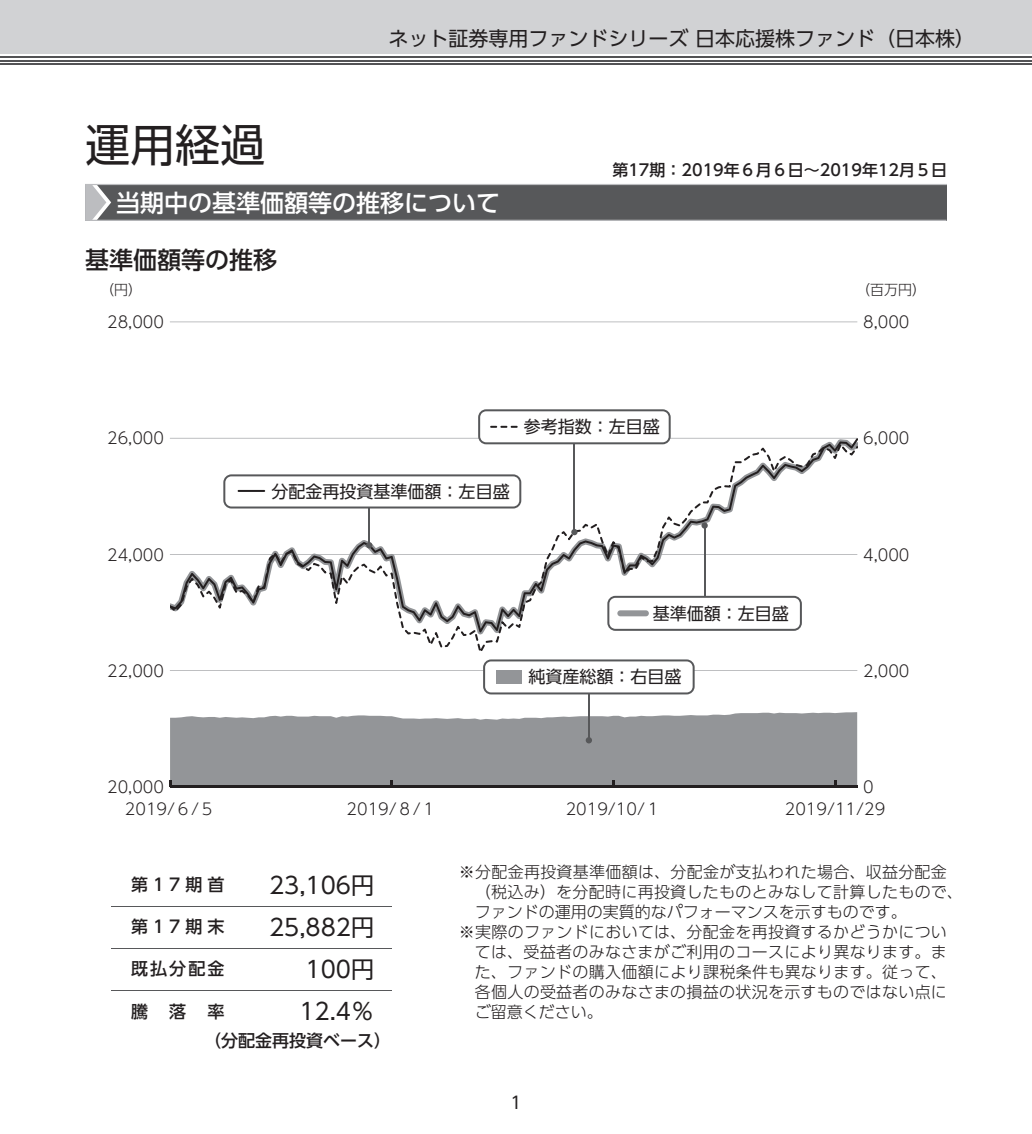
<style>
.page{position:relative;width:1032px;height:1134px;background:#fff}
.page>*{position:absolute;margin:0;border:0;box-sizing:border-box;transform-origin:0 0}
.t1{font:45px "UD Shin Go Pro Regular 90 msp RKSJ H";color:#231f20}
.t2{font:24px "UD Shin Go Pro Medium 90 msp RKSJ H";color:#fff}
.t3{font:24px "UD Shin Go Pro Medium 90 msp RKSJ H";color:#231f20}
.t4{font:23px "UD Shin Go Pro Regular 90 msp RKSJ H";color:#231f20}
.t5{font:20px "UD Shin Go Pro Regular 90 msp RKSJ H";color:#231f20}
.t6{font:17px "UD Shin Go Pro Regular 90 msp RKSJ H";color:#231f20}
.t7{font:17px "UD Shin Go Pro Medium 90 msp RKSJ H";letter-spacing:.125em;color:#231f20}
.t8{font:17px "UD Shin Go Pro Medium 90 msp RKSJ H";color:#231f20}
.t9{font:16px "UD Shin Go Pro Light 90 msp RKSJ H";letter-spacing:.02em;color:#231f20}
.t10{font:16px "UD Shin Go Pro Light 90 msp RKSJ H";color:#231f20}
.t11{font:16px "UD Shin Go Pro Medium 90 msp RKSJ H";color:#231f20}
.t12{font:14px "UD Shin Go Pro Light 90 msp RKSJ H";color:#231f20}
</style>
<div class="page">
<div style="left:0;top:0;width:1032px;height:54px;background:#d1d2d4"></div>
<hr style="left:0;top:63px;width:1032px;height:2px;background:#535355">
<hr style="left:0;top:60px;width:1032px;height:1px;background:#535355">
<hr style="left:0;top:56px;width:1032px;height:2px;background:#535355">
<div style="left:85px;top:184px;width:862px;height:36px;background:#57585a"></div>
<hr style="left:85px;top:220px;width:861px;height:1px;background:#bcbdc0">
<hr style="left:85px;top:184px;width:862px;height:1px;background:#bcbdc0">
<svg style="left:85px;top:185px;width:26px;height:35px"></svg>
<hr style="left:111px;top:906px;width:280px;height:1px;background:#57585a">
<hr style="left:111px;top:948px;width:280px;height:1px;background:#57585a">
<hr style="left:111px;top:990px;width:280px;height:1px;background:#57585a">
<div style="left:170px;top:712px;width:687px;height:69px;background:#939598"></div>
<svg style="left:170px;top:322px;width:687px;height:1px"></svg>
<svg style="left:169px;top:781px;width:688px;height:7px;background:#616163"></svg>
<svg style="left:170px;top:444px;width:687px;height:207px"></svg>
<hr style="left:574px;top:443px;width:1px;height:89px;background:#57585a">
<svg style="left:571px;top:529px;width:6px;height:6px"></svg>
<hr style="left:588px;top:693px;width:1px;height:47px;background:#57585a">
<svg style="left:586px;top:737px;width:6px;height:6px"></svg>
<svg style="left:170px;top:659px;width:687px;height:35px"></svg>
<div style="left:496px;top:670px;width:26px;height:13px;background:#939598"></div>
<hr style="left:704px;top:525px;width:1px;height:90px;background:#57585a">
<svg style="left:701px;top:522px;width:7px;height:7px"></svg>
<svg style="left:607px;top:596px;width:195px;height:35px"></svg>
<div style="left:617px;top:610px;width:32px;height:6px;background:#939598;border-radius:3px"></div>
<hr style="left:369px;top:489px;width:1px;height:56px;background:#57585a">
<svg style="left:366px;top:542px;width:6px;height:6px"></svg>
<svg style="left:223px;top:474px;width:298px;height:34px"></svg>
<hr style="left:238px;top:490px;width:27px;height:2px;background:#231f20">
<svg style="left:170px;top:409px;width:687px;height:35px"></svg>
<h1 class="t1" style="left:85px;top:128px;width:181px">運用経過</h1>
<p class="t5" style="left:388px;top:31px;width:588px">ネット証券専用ファンドシリーズ 日本応援株ファンド（日本株）</p>
<p class="t11" style="left:612px;top:164px;width:336px">第17期：2019年６月６日～2019年12月５日</p>
<h2 class="t2" style="left:116px;top:193px;width:386px">当期中の基準価額等の推移について</h2>
<h2 class="t3" style="left:85px;top:251px;width:194px">基準価額等の推移</h2>
<p class="t12" style="left:100px;top:285px;width:43px">（円）</p>
<p class="t12" style="left:856px;top:285px;width:71px">（百万円）</p>
<p class="t9" style="left:107px;top:316px;width:58px">28,000</p>
<p class="t9" style="left:863px;top:316px;width:48px">8,000</p>
<p class="t9" style="left:107px;top:432px;width:58px">26,000</p>
<p class="t6" style="left:524px;top:420px;width:137px">参考指数：左目盛</p>
<p class="t9" style="left:863px;top:432px;width:48px">6,000</p>
<p class="t6" style="left:272px;top:485px;width:239px">分配金再投資基準価額：左目盛</p>
<p class="t9" style="left:107px;top:548px;width:58px">24,000</p>
<p class="t9" style="left:863px;top:548px;width:48px">4,000</p>
<p class="t6" style="left:653px;top:607px;width:137px">基準価額：左目盛</p>
<p class="t9" style="left:107px;top:665px;width:58px">22,000</p>
<p class="t6" style="left:529px;top:671px;width:154px">純資産総額：右目盛</p>
<p class="t9" style="left:863px;top:665px;width:48px">2,000</p>
<p class="t9" style="left:107px;top:781px;width:58px">20,000</p>
<p class="t9" style="left:863px;top:781px;width:12px">0</p>
<p class="t9" style="left:125px;top:803px;width:92px">2019/６/５</p>
<p class="t9" style="left:347px;top:803px;width:92px">2019/８/１</p>
<p class="t9" style="left:566px;top:803px;width:97px">2019/10/１</p>
<p class="t9" style="left:785px;top:803px;width:102px">2019/11/29</p>
<p class="t7" style="left:131px;top:878px;width:95px">第17期首</p>
<h3 class="t4" style="left:269px;top:876px;width:107px">23,106円</h3>
<p class="t7" style="left:131px;top:921px;width:95px">第17期末</p>
<h3 class="t4" style="left:269px;top:918px;width:107px">25,882円</h3>
<p class="t7" style="left:131px;top:963px;width:95px">既払分配金</p>
<h3 class="t4" style="left:306px;top:960px;width:70px">100円</h3>
<p class="t7" style="left:131px;top:1005px;width:18px">騰</p>
<p class="t7" style="left:169px;top:1005px;width:18px">落</p>
<p class="t7" style="left:208px;top:1005px;width:18px">率</p>
<h3 class="t4" style="left:299px;top:1002px;width:76px">12.4％</h3>
<p class="t8" style="left:204px;top:1035px;width:188px">（分配金再投資ベース）</p>
<p class="t9" style="left:459px;top:866px;width:489px">※分配金再投資基準価額は、分配金が支払われた場合、収益分配金</p>
<p class="t9" style="left:475px;top:886px;width:490px">（税込み）を分配時に再投資したものとみなして計算したもので、</p>
<p class="t10" style="left:475px;top:906px;width:434px">ファンドの運用の実質的なパフォーマンスを示すものです。</p>
<p class="t9" style="left:459px;top:926px;width:490px">※実際のファンドにおいては、分配金を再投資するかどうかについ</p>
<p class="t9" style="left:475px;top:946px;width:473px">ては、受益者のみなさまがご利用のコースにより異なります。ま</p>
<p class="t9" style="left:475px;top:966px;width:474px">た、ファンドの購入価額により課税条件も異なります。従って、</p>
<p class="t9" style="left:475px;top:986px;width:474px">各個人の受益者のみなさまの損益の状況を示すものではない点に</p>
<p class="t10" style="left:475px;top:1006px;width:130px">ご留意ください。</p>
<p class="t6" style="left:510px;top:1096px;width:13px">1</p>
</div>
